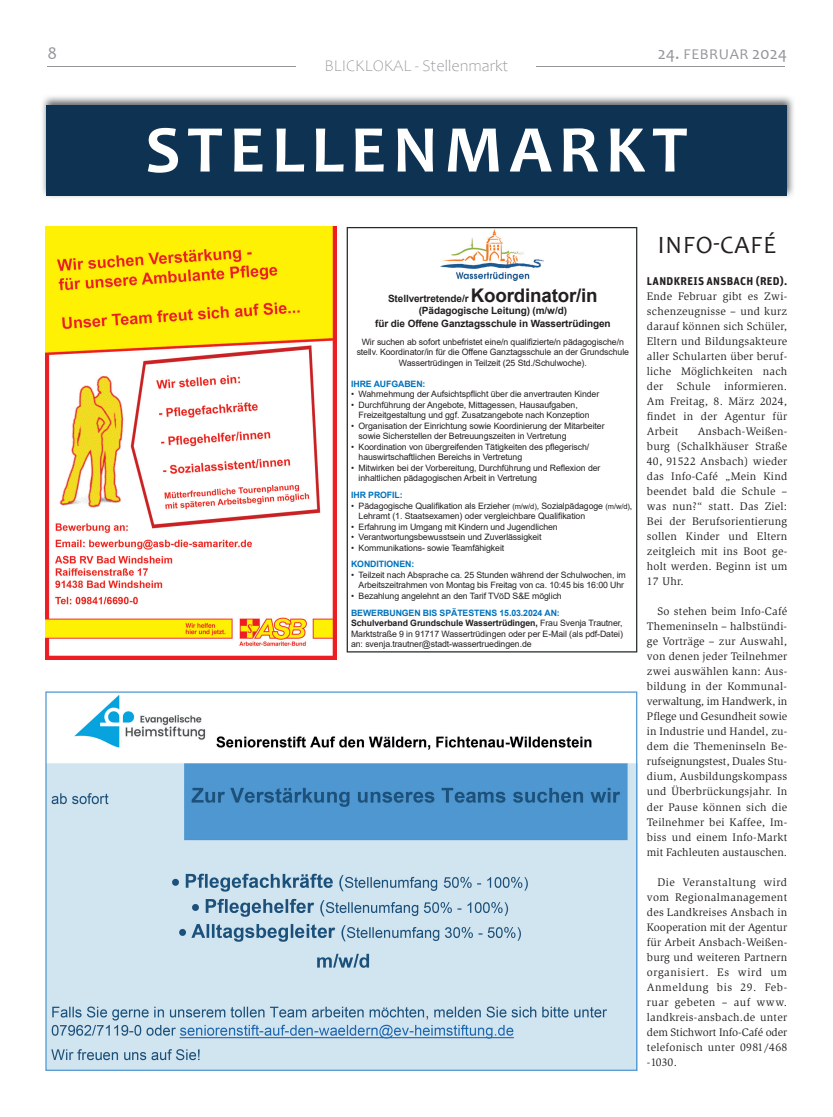
<style>
.page{position:relative;width:833px;height:1117px;background:#fff}
.page>*{position:absolute;margin:0;border:0;box-sizing:border-box;transform-origin:0 0}
.t1{font:700 67.5px "Candara";letter-spacing:.1em;color:#fff}
.t2{font:25px "Candara";letter-spacing:.04em;color:#231f20}
.t3{font:17.5px "Candara";color:#939598}
.t4{font:300 16.25px "Candara";color:#939598}
.t5{font:11.25px/15px "Slimbach Std";letter-spacing:.02em;color:#231f20;text-align:justify}
.t6{font:700 11.25px "Unit OT";letter-spacing:.03em;color:#231f20}
.t7{font:700 10px/12.5px "Arial";letter-spacing:-.01em;color:#231f20;text-align:center}
.t8{font:8.75px/10.5px "Arial";letter-spacing:-.01em;color:#231f20}
.t9{font:700 8.75px "Arial";letter-spacing:-.01em;color:#0072bc}
.s1{font-size:15px}
.s2{font-size:18.75px}
.s3{font-size:7.5px}
.s4{font-weight:700;color:#0072bc}
.s5{font-weight:700}
</style>
<div class="page">
<hr style="left:47px;top:66px;width:248px;height:1px;background:#939598">
<hr style="left:537px;top:66px;width:248px;height:1px;background:#939598">
<img style="left:47px;top:695px;width:588px;height:373px">
<img style="left:45px;top:227px;width:291px;height:432px">
<svg style="left:347px;top:227px;width:290px;height:425px"></svg>
<img style="left:441px;top:229px;width:102px;height:51px">
<img style="left:42px;top:96px;width:752px;height:102px">
<div style="left:46px;top:105px;width:741px;height:90px;background:#0d3252"></div>
<h3 class="t3" style="left:47px;top:42px;width:11px">8</h3>
<h3 class="t3" style="left:657px;top:42px;width:131px">24. <span class="s1">FEBRUAR</span> 2024</h3>
<h3 class="t4" style="left:324px;top:57px;width:185px">BLICKLOKAL - Stellenmarkt</h3>
<h1 class="t1" style="left:145px;top:107px;width:544px">STELLENMARKT</h1>
<p class="t7" style="left:375px;top:292px;width:237px">Stellvertretende/r <span class="s2">Koordinator/in </span>(Pädagogische Leitung) (m/w/d)<br>für die Offene Ganztagsschule in Wassertrüdingen</p>
<p class="t8" style="left:357px;top:336px;width:274px;text-align:center">Wir suchen ab sofort unbefristet eine/n qualifizierte/n pädagogische/n stellv. Koordinator/in für die Offene Ganztagsschule an der Grundschule<br>Wassertrüdingen in Teilzeit (25 Std./Schulwoche).</p>
<p class="t9" style="left:351px;top:377px;width:76px">IHRE AUFGABEN:</p>
<p class="t8" style="left:351px;top:389px;width:250px">• Wahrnehmung der Aufsichtspflicht über die anvertrauten Kinder</p>
<p class="t8" style="left:358px;top:399px;width:232px;text-indent:-7px">• Durchführung der Angebote, Mittagessen, Hausaufgaben,<br>Freizeitgestaltung und ggf. Zusatzangebote nach Konzeption</p>
<p class="t8" style="left:358px;top:420px;width:247px;text-indent:-7px">• Organisation der Einrichtung sowie Koordinierung der Mitarbeiter sowie Sicherstellen der Betreuungszeiten in Vertretung</p>
<p class="t8" style="left:358px;top:441px;width:232px;text-indent:-7px">• Koordination von übergreifenden Tätigkeiten des pflegerisch/ hauswirtschaftlichen Bereichs in Vertretung</p>
<p class="t8" style="left:358px;top:462px;width:243px;text-indent:-7px">• Mitwirken bei der Vorbereitung, Durchführung und Reflexion der inhaltlichen pädagogischen Arbeit in Vertretung</p>
<p class="t9" style="left:351px;top:488px;width:53px">IHR PROFIL:</p>
<p class="t8" style="left:358px;top:500px;width:275px;text-indent:-7px">• Pädagogische Qualifikation als Erzieher <span class="s3">(m/w/d)</span>, Sozialpädagoge <span class="s3">(m/w/d)</span>,<br>Lehramt (1. Staatsexamen) oder vergleichbare Qualifikation</p>
<p class="t8" style="left:351px;top:521px;width:208px">• Erfahrung im Umgang mit Kindern und Jugendlichen</p>
<p class="t8" style="left:351px;top:531px;width:192px">• Verantwortungsbewusstsein und Zuverlässigkeit</p>
<p class="t8" style="left:351px;top:542px;width:155px">• Kommunikations- sowie Teamfähigkeit</p>
<p class="t9" style="left:351px;top:558px;width:65px">KONDITIONEN:</p>
<p class="t8" style="left:351px;top:569px;width:276px;text-align:right">• Teilzeit nach Absprache ca. 25 Stunden während der Schulwochen, im<br>Arbeitszeitrahmen von Montag bis Freitag von ca. 10:45 bis 16:00 Uhr</p>
<p class="t8" style="left:351px;top:590px;width:212px">• Bezahlung angelehnt an den Tarif TVöD S&amp;E möglich</p>
<p class="t8" style="left:351px;top:607px;width:273px"><span class="s4">BEWERBUNGEN BIS SPÄTESTENS 15.03.2024 AN:<br></span><span class="s5">Schulverband Grundschule Wassertrüdingen,</span> Frau Svenja Trautner, Marktstraße 9 in 91717 Wassertrüdingen oder per E-Mail (als pdf-Datei) an: svenja.trautner@stadt-wassertruedingen.de</p>
<h2 class="t2" style="left:658px;top:229px;width:120px">INFO-CAFÉ</h2>
<p class="t6" style="left:647px;top:274px;width:142px">LANDKREIS ANSBACH (RED).</p>
<p class="t5" style="left:647px;top:289px;width:142px">Ende Februar gibt es Zwi&shy;schenzeugnisse – und kurz darauf können sich Schüler, Eltern und Bildungsakteure aller Schularten über beruf&shy;liche Möglichkeiten nach der Schule informieren.<br>Am Freitag, 8. März 2024, findet in der Agentur für Arbeit</p>
<p class="t5" style="left:647px;top:424px;width:142px;text-indent:51px">Ansbach-Weißen&shy;burg (Schalkhäuser Straße 40, 91522 Ansbach) wieder das Info-Café „Mein Kind beendet bald die Schule – was nun?“ statt. Das Ziel:<br>Bei der Berufsorientierung sollen Kinder und Eltern zeitgleich mit ins Boot ge&shy;holt werden. Beginn ist um 17 Uhr.</p>
<p class="t5" style="left:647px;top:604px;width:142px;text-indent:11px">So stehen beim Info-Café Themeninseln – halbstündi&shy;ge Vorträge – zur Auswahl, von denen jeder Teilnehmer zwei auswählen kann: Aus&shy;bildung in der Kommunal&shy;verwaltung, im Handwerk, in Pflege und Gesundheit sowie in Industrie und Handel, zu&shy;dem die Themeninseln Be&shy;rufseignungstest, Duales Stu&shy;dium, Ausbildungskompass und Überbrückungsjahr. In der Pause können sich die Teilnehmer bei Kaffee, Im&shy;biss und einem Info-Markt mit Fachleuten austauschen.</p>
<p class="t5" style="left:647px;top:874px;width:142px;text-indent:11px">Die Veranstaltung wird vom Regionalmanagement des Landkreises Ansbach in Kooperation mit der Agentur für Arbeit Ansbach-Weißen&shy;burg und weiteren Partnern organisiert. Es wird um Anmeldung bis 29. Feb&shy;ruar gebeten – auf www. landkreis-ansbach.de unter dem Stichwort Info-Café oder telefonisch unter 0981/468 -1030.</p>
</div>
